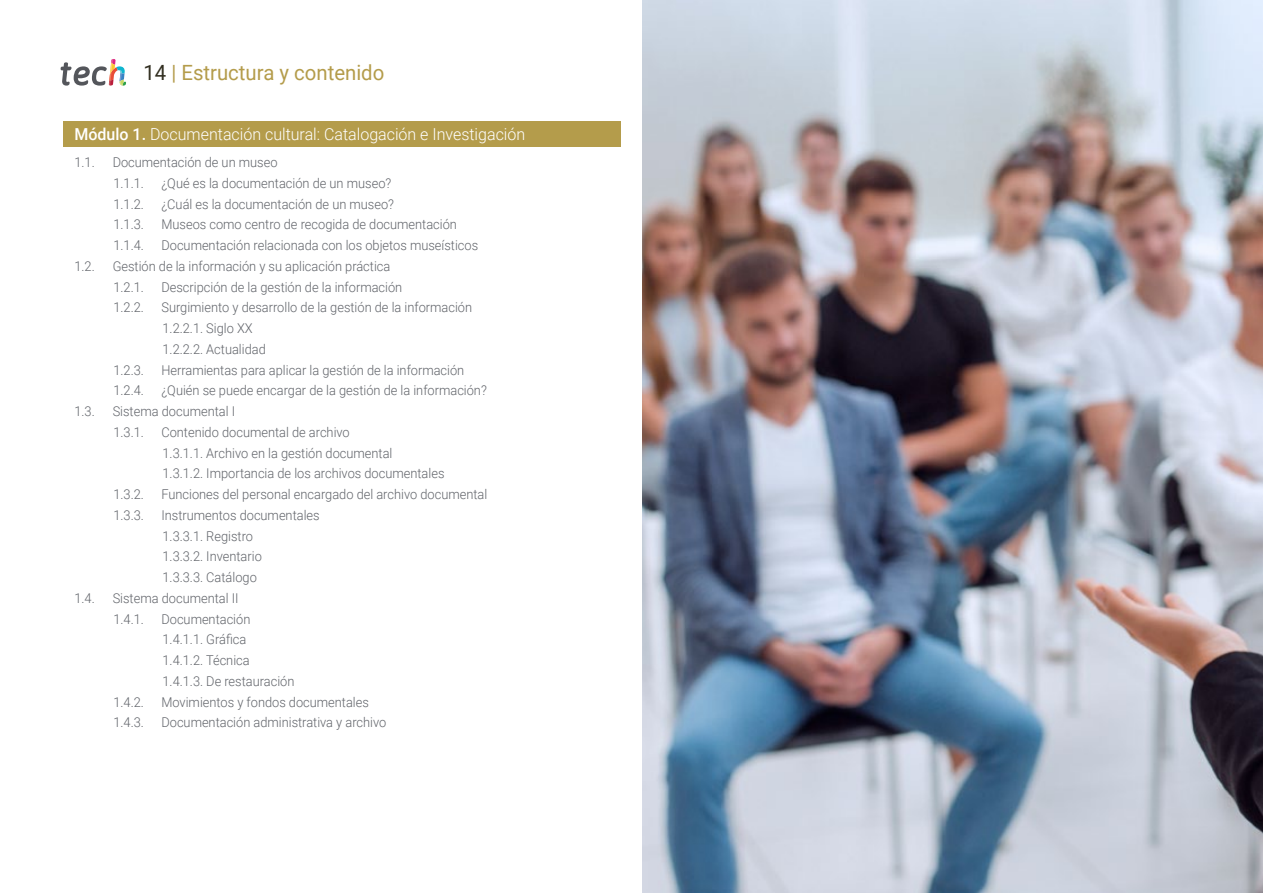
<style>
.page{position:relative;width:1263px;height:893px;background:#fff}
.page>*{position:absolute;margin:0;border:0;box-sizing:border-box;transform-origin:0 0}
.t1{font:21px "Roboto";color:#b49c4b}
.t2{font:300 16.5px "Roboto";color:#fff}
.t3{font:300 13.5px/20.7px "Roboto";color:#61646a;scale:.95 1}
.s1{color:#312e20}
.s2{font-weight:500}
</style>
<div class="page">
<div style="left:63px;top:121px;width:558px;height:25px;background:#b49c4b"></div>
<svg style="left:61px;top:59px;width:65px;height:27px"></svg>
<img style="left:642px;top:0;width:621px;height:893px">
<h1 class="t1" style="left:144px;top:57px;width:242px"><span class="s1">14</span> | Estructura y contenido</h1>
<p class="t2" style="left:74px;top:123px;width:452px"><span class="s2">Módulo 1.</span> Documentación cultural: Catalogación e Investigación</p>
<p class="t3" style="left:74px;top:151px;width:23px">1.1.</p>
<p class="t3" style="left:113px;top:151px;width:175px">Documentación de un museo<br>1.1.1.</p>
<p class="t3" style="left:161px;top:172px;width:243px">¿Qué es la documentación de un museo?</p>
<p class="t3" style="left:113px;top:193px;width:34px">1.1.2.</p>
<p class="t3" style="left:161px;top:193px;width:246px">¿Cuál es la documentación de un museo?</p>
<p class="t3" style="left:113px;top:214px;width:34px">1.1.3.</p>
<p class="t3" style="left:161px;top:214px;width:313px">Museos como centro de recogida de documentación</p>
<p class="t3" style="left:113px;top:234px;width:34px">1.1.4.</p>
<p class="t3" style="left:161px;top:234px;width:335px">Documentación relacionada con los objetos museísticos</p>
<p class="t3" style="left:74px;top:255px;width:23px">1.2.</p>
<p class="t3" style="left:113px;top:255px;width:294px">Gestión de la información y su aplicación práctica<br>1.2.1.</p>
<p class="t3" style="left:161px;top:276px;width:255px">Descripción de la gestión de la información</p>
<p class="t3" style="left:113px;top:297px;width:34px">1.2.2.</p>
<p class="t3" style="left:161px;top:297px;width:329px">Surgimiento y desarrollo de la gestión de la información<br>1.2.2.1. Siglo XX<br>1.2.2.2. Actualidad</p>
<p class="t3" style="left:113px;top:359px;width:34px">1.2.3.</p>
<p class="t3" style="left:161px;top:359px;width:320px">Herramientas para aplicar la gestión de la información</p>
<p class="t3" style="left:113px;top:380px;width:34px">1.2.4.</p>
<p class="t3" style="left:161px;top:380px;width:344px">¿Quién se puede encargar de la gestión de la información?</p>
<p class="t3" style="left:74px;top:400px;width:23px">1.3.</p>
<p class="t3" style="left:113px;top:400px;width:130px">Sistema documental I<br>1.3.1.</p>
<p class="t3" style="left:161px;top:421px;width:299px">Contenido documental de archivo<br>1.3.1.1. Archivo en la gestión documental<br>1.3.1.2. Importancia de los archivos documentales</p>
<p class="t3" style="left:113px;top:483px;width:34px">1.3.2.</p>
<p class="t3" style="left:161px;top:483px;width:344px">Funciones del personal encargado del archivo documental</p>
<p class="t3" style="left:113px;top:504px;width:34px">1.3.3.</p>
<p class="t3" style="left:161px;top:504px;width:168px">Instrumentos documentales<br>1.3.3.1. Registro<br>1.3.3.2. Inventario<br>1.3.3.3. Catálogo</p>
<p class="t3" style="left:74px;top:587px;width:23px">1.4.</p>
<p class="t3" style="left:113px;top:587px;width:134px">Sistema documental II<br>1.4.1.</p>
<p class="t3" style="left:161px;top:608px;width:141px">Documentación<br>1.4.1.1. Gráfica<br>1.4.1.2. Técnica<br>1.4.1.3. De restauración</p>
<p class="t3" style="left:113px;top:691px;width:34px">1.4.2.</p>
<p class="t3" style="left:161px;top:691px;width:220px">Movimientos y fondos documentales</p>
<p class="t3" style="left:113px;top:712px;width:34px">1.4.3.</p>
<p class="t3" style="left:161px;top:712px;width:238px">Documentación administrativa y archivo</p>
</div>
